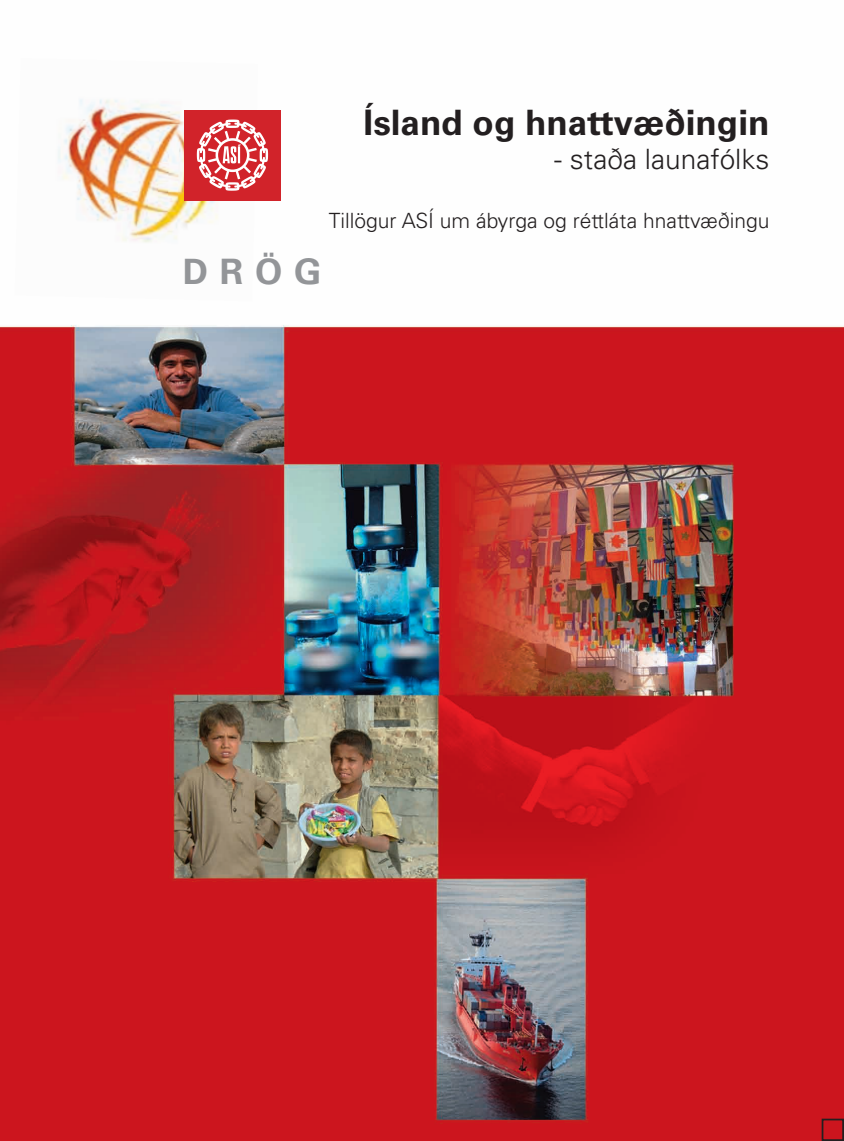
<style>
.page{position:relative;width:844px;height:1141px;background:#fff}
.page>*{position:absolute;margin:0;border:0;box-sizing:border-box;transform-origin:0 0}
.t1{font:700 35px "Univers";color:#231f20}
.t2{font:700 35px "Univers";color:#939598}
.t3{font:300 28px "Univers";color:#231f20}
.t4{font:300 21px "Univers";color:#231f20}
</style>
<div class="page">
<img style="left:0;top:325px;width:843px;height:816px">
<img style="left:58px;top:99px;width:160px;height:144px">
<div style="left:184px;top:110px;width:97px;height:91px;background:#d1232a"></div>
<svg style="left:197px;top:120px;width:71px;height:71px"></svg>
<div style="left:821px;top:1119px;width:22px;height:22px;border:2px solid #231f20"></div>
<h1 class="t2" style="left:183px;top:251px;width:140px">DRÖG</h1>
<h1 class="t1" style="left:363px;top:103px;width:407px">Ísland og hnattvæðingin</h1>
<h2 class="t3" style="left:554px;top:142px;width:217px">- staða launafólks</h2>
<p class="t4" style="left:329px;top:208px;width:442px">Tillögur ASÍ um ábyrga og réttláta hnattvæðingu</p>
</div>
